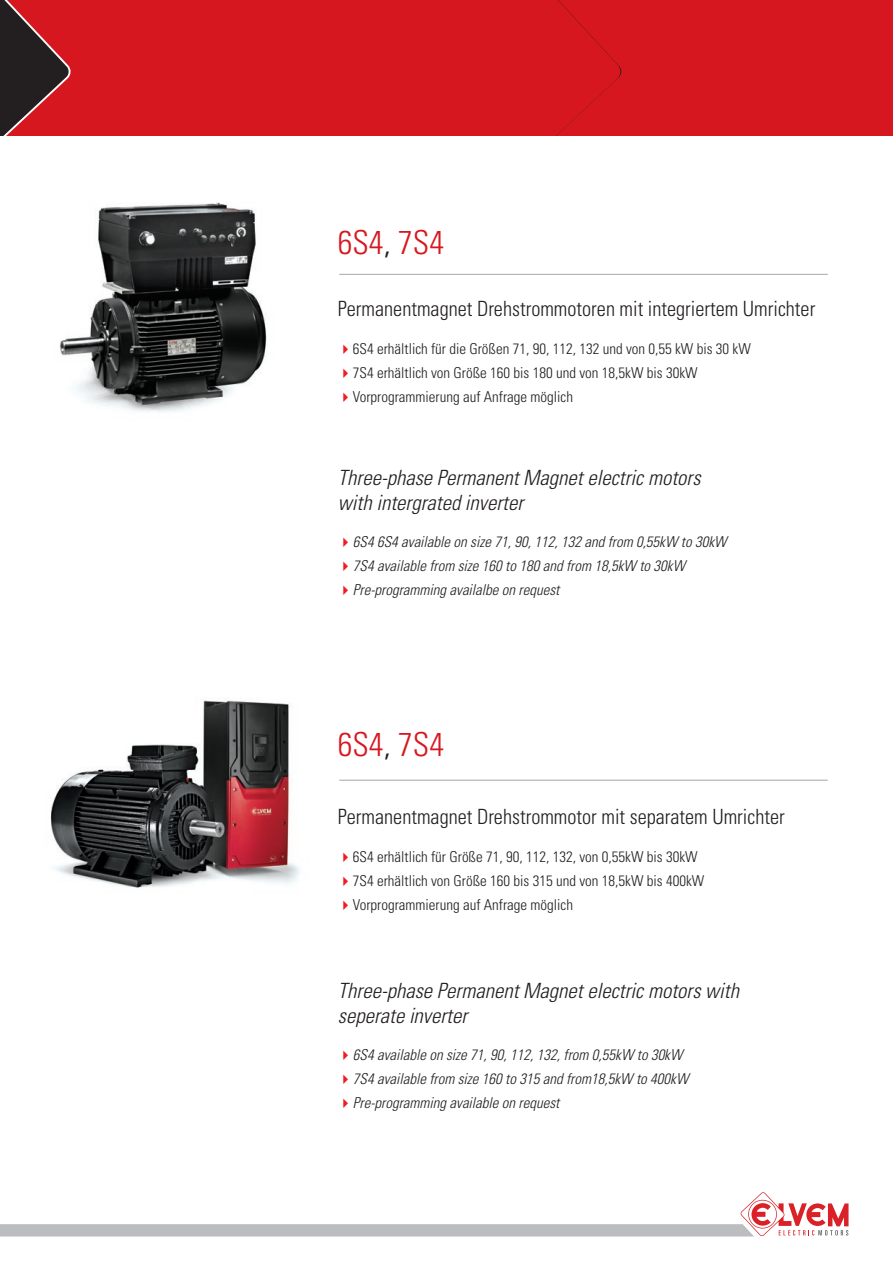
<style>
.page{position:relative;width:893px;height:1263px;background:#fff}
.page>*{position:absolute;margin:0;border:0;box-sizing:border-box;transform-origin:0 0}
.t1{font:300 condensed 33px "Univers LT Std";color:#d7171f}
.t2{font:italic 300 condensed 21px/25.2px "Univers LT Std";color:#231f20}
.t3{font:300 condensed 21px "Univers LT Std";color:#231f20}
.t4{font:300 condensed 15px "Univers LT Std";color:#231f20}
.t5{font:italic 300 condensed 15px "Univers LT Std";color:#231f20}
.s1{color:#231f20}
.s2{color:#ee1d23}
</style>
<div class="page">
<img style="left:50px;top:699px;width:249px;height:189px">
<svg style="left:0;top:1192px;width:848px;height:44px"></svg>
<div style="left:73px;top:0;width:474px;height:136px;background:#d7171f"></div>
<div style="left:547px;top:0;width:346px;height:136px;background:#d7171f"></div>
<svg style="left:0;top:0;width:73px;height:136px;background:#7b2327"></svg>
<hr style="left:339px;top:274px;width:489px;height:1px;background:#a8a9ad">
<hr style="left:339px;top:780px;width:489px;height:1px;background:#a8a9ad">
<img style="left:59px;top:202px;width:208px;height:210px">
<h1 class="t1" style="left:338px;top:222px;width:108px">6S4<span class="s1">,</span> 7S4</h1>
<h2 class="t3" style="left:338px;top:296px;width:479px">Permanentmagnet Drehstrommotoren mit integriertem Umrichter</h2>
<p class="t4" style="left:338px;top:339px;width:415px"><span class="s2">✔</span>6S4 erhältlich für die Größen 71, 90, 112, 132 und von 0,55 kW bis 30 kW</p>
<p class="t4" style="left:338px;top:363px;width:361px"><span class="s2">✔</span>7S4 erhältlich von Größe 160 bis 180 und von 18,5kW bis 30kW</p>
<p class="t4" style="left:338px;top:387px;width:237px"><span class="s2">✔</span>Vorprogrammierung auf Anfrage möglich</p>
<h2 class="t2" style="left:338px;top:465px;width:364px">Three-phase Permanent Magnet electric motors with intergrated inverter</h2>
<p class="t5" style="left:338px;top:533px;width:390px"><span class="s2">✔</span>6S4 6S4 available on size 71, 90, 112, 132 and from 0,55kW to 30kW</p>
<p class="t5" style="left:338px;top:557px;width:349px"><span class="s2">✔</span>7S4 available from size 160 to 180 and from 18,5kW to 30kW</p>
<p class="t5" style="left:338px;top:581px;width:223px"><span class="s2">✔</span>Pre-programming availalbe on request</p>
<h1 class="t1" style="left:338px;top:724px;width:108px">6S4<span class="s1">,</span> 7S4</h1>
<h2 class="t3" style="left:338px;top:804px;width:448px">Permanentmagnet Drehstrommotor mit separatem Umrichter</h2>
<p class="t4" style="left:338px;top:847px;width:361px"><span class="s2">✔</span>6S4 erhältlich für Größe 71, 90, 112, 132, von 0,55kW bis 30kW</p>
<p class="t4" style="left:338px;top:871px;width:368px"><span class="s2">✔</span>7S4 erhältlich von Größe 160 bis 315 und von 18,5kW bis 400kW</p>
<p class="t4" style="left:338px;top:895px;width:237px"><span class="s2">✔</span>Vorprogrammierung auf Anfrage möglich</p>
<h2 class="t2" style="left:338px;top:978px;width:403px">Three-phase Permanent Magnet electric motors with seperate inverter</h2>
<p class="t5" style="left:338px;top:1046px;width:346px"><span class="s2">✔</span>6S4 available on size 71, 90, 112, 132, from 0,55kW to 30kW</p>
<p class="t5" style="left:338px;top:1070px;width:352px"><span class="s2">✔</span>7S4 available from size 160 to 315 and from18,5kW to 400kW</p>
<p class="t5" style="left:338px;top:1094px;width:223px"><span class="s2">✔</span>Pre-programming available on request</p>
</div>
